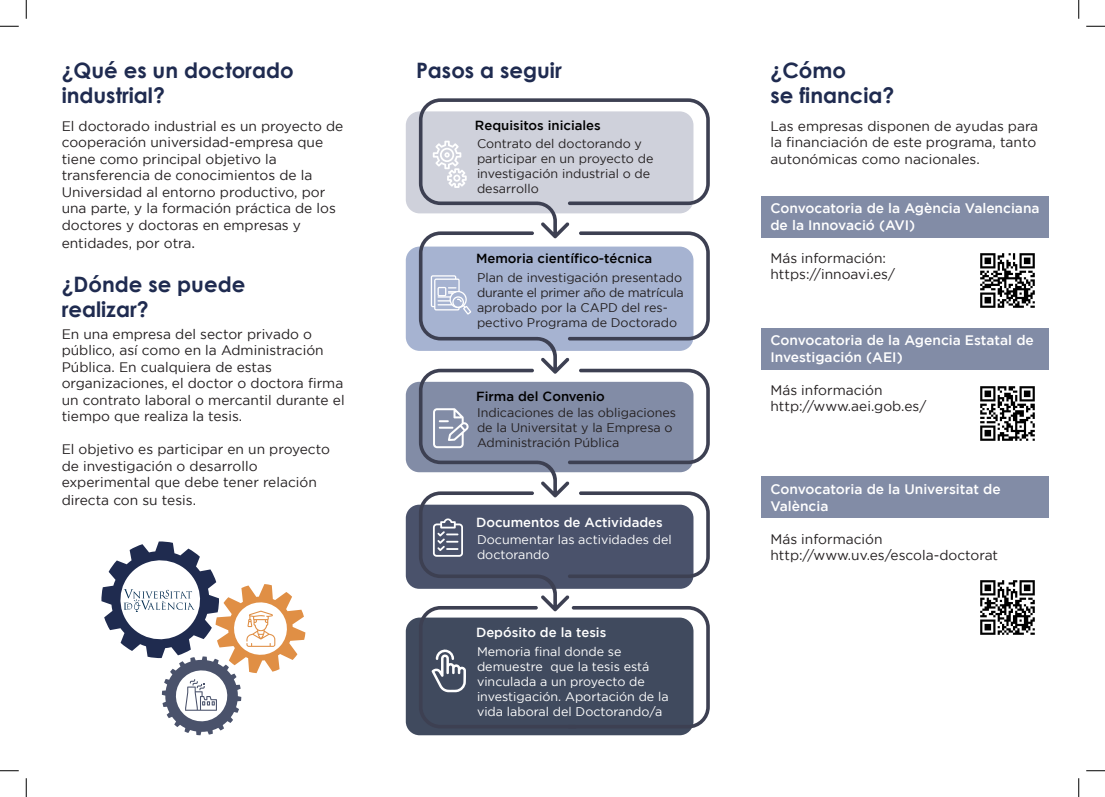
<style>
.page{position:relative;width:1105px;height:797px;background:#fff}
.page>*{position:absolute;margin:0;border:0;box-sizing:border-box;transform-origin:0 0}
.t1{font:700 21.25px/25.5px "Century Gothic";color:#1f2b50}
.t2{font:13.75px/16.5px "Gotham";color:#231f20}
.t3{font:500 13.75px/16.5px "Gotham";color:#fff}
.t4{font:500 13.12px "Gotham";color:#000}
.t5{font:500 13.12px "Gotham";color:#fff}
.t6{font:12.5px/15px "Gotham";color:#231f20}
.t7{font:12.5px/15px "Gotham";color:#fff}
.s1{font-size:15px}
</style>
<div class="page">
<div style="left:761px;top:197px;width:287px;height:41px;background:#828ca6"></div>
<div style="left:761px;top:328px;width:287px;height:41px;background:#828ca6"></div>
<div style="left:761px;top:476px;width:287px;height:42px;background:#828ca6"></div>
<svg style="left:101px;top:541px;width:204px;height:194px"></svg>
<div style="left:406px;top:382px;width:287px;height:90px;background:#828ca6;border-radius:13px"></div>
<div style="left:406px;top:504px;width:287px;height:85px;background:#4a526b;border-radius:13px"></div>
<div style="left:406px;top:111px;width:287px;height:102px;background:#cfd1db;border-radius:14px"></div>
<div style="left:406px;top:246px;width:287px;height:105px;background:#a6b3d1;border-radius:14px"></div>
<div style="left:406px;top:617px;width:287px;height:118px;background:#404a5e;border-radius:14px"></div>
<svg style="left:419px;top:98px;width:291px;height:133px"></svg>
<svg style="left:433px;top:141px;width:34px;height:47px"></svg>
<svg style="left:419px;top:231px;width:291px;height:497px"></svg>
<img style="left:980px;top:580px;width:55px;height:55px">
<img style="left:980px;top:386px;width:55px;height:55px">
<img style="left:980px;top:253px;width:55px;height:55px">
<svg style="left:0;top:25px;width:19px;height:2px"></svg>
<svg style="left:1086px;top:25px;width:19px;height:2px"></svg>
<svg style="left:0;top:770px;width:19px;height:1px"></svg>
<svg style="left:1086px;top:770px;width:19px;height:1px"></svg>
<svg style="left:25px;top:0;width:2px;height:19px"></svg>
<svg style="left:25px;top:778px;width:2px;height:19px"></svg>
<svg style="left:1078px;top:0;width:1px;height:19px"></svg>
<svg style="left:1078px;top:778px;width:1px;height:19px"></svg>
<p class="t1" style="left:62px;top:56px;width:234px">¿Qué es un doctorado</p>
<p class="t1" style="left:62px;top:82px;width:105px">industrial?</p>
<p class="t2" style="left:62px;top:117px;width:283px">El doctorado industrial es un proyecto de cooperación universidad-empresa que tiene como principal objetivo la transferencia de conocimientos de la Universidad al entorno productivo, por una parte, y la formación práctica de los doctores y doctoras en empresas y</p>
<p class="t2" style="left:62px;top:234px;width:135px">entidades, por otra<span class="s1">.</span></p>
<p class="t1" style="left:62px;top:270px;width:185px">¿Dónde se puede</p>
<p class="t1" style="left:62px;top:295px;width:89px">realizar?</p>
<p class="t2" style="left:62px;top:325px;width:284px">En una empresa del sector privado o público, así como en la Administración Pública. En cualquiera de estas organizaciones, el doctor o doctora firma un contrato laboral o mercantil durante el tiempo que realiza la tesis.</p>
<p class="t2" style="left:62px;top:441px;width:270px">El objetivo es participar en un proyecto de investigación o desarrollo experimental que debe tener relación</p>
<p class="t2" style="left:62px;top:492px;width:136px">directa con su tesis.</p>
<p class="t1" style="left:416px;top:56px;width:147px">Pasos a seguir</p>
<p class="t1" style="left:770px;top:56px;width:126px">¿Cómo<br>se financia?</p>
<p class="t4" style="left:475px;top:118px;width:127px">Requisitos iniciales</p>
<p class="t6" style="left:477px;top:136px;width:178px">Contrato del doctorando y participar en un proyecto de investigación industrial o de desarrollo</p>
<p class="t4" style="left:476px;top:251px;width:178px">Memoria científico-técnica</p>
<p class="t6" style="left:477px;top:269px;width:208px">Plan de investigación presentado durante el primer año de matrícula aprobado por la CAPD del res&shy;pectivo Programa de Doctorado</p>
<p class="t4" style="left:476px;top:388px;width:130px">Firma del Convenio</p>
<p class="t6" style="left:477px;top:405px;width:201px">Indicaciones de las obligaciones</p>
<p class="t6" style="left:477px;top:420px;width:197px">de la Universitat y la Empresa o</p>
<p class="t6" style="left:477px;top:435px;width:144px">Administración Pública</p>
<p class="t5" style="left:476px;top:515px;width:188px">Documentos de Actividades</p>
<p class="t7" style="left:477px;top:532px;width:196px">Documentar las actividades del</p>
<p class="t7" style="left:477px;top:547px;width:74px">doctorando</p>
<p class="t5" style="left:476px;top:625px;width:132px">Depósito de la tesis</p>
<p class="t7" style="left:477px;top:643px;width:193px">Memoria final donde se demuestre que la tesis está vinculada a un proyecto de investigación. Aportación de la vida laboral del Doctorando/a</p>
<p class="t2" style="left:770px;top:117px;width:269px">Las empresas disponen de ayudas para la financiación de este programa, tanto autonómicas como nacionales.</p>
<p class="t3" style="left:770px;top:200px;width:271px">Convocatoria de la Agència Valenciana de la Innovació (AVI)</p>
<p class="t2" style="left:770px;top:249px;width:126px">Más información: https://innoavi.es/</p>
<p class="t3" style="left:770px;top:332px;width:265px">Convocatoria de la Agencia Estatal de<br>Investigación (AEI)</p>
<p class="t2" style="left:770px;top:381px;width:114px">Más información</p>
<p class="t2" style="left:770px;top:398px;width:157px">http://www.aei.gob.es/</p>
<p class="t3" style="left:770px;top:480px;width:232px">Convocatoria de la Universitat de<br>València</p>
<p class="t2" style="left:770px;top:530px;width:114px">Más información</p>
<p class="t2" style="left:770px;top:546px;width:229px">http://www.uv.es/escola-doctorat</p>
</div>
